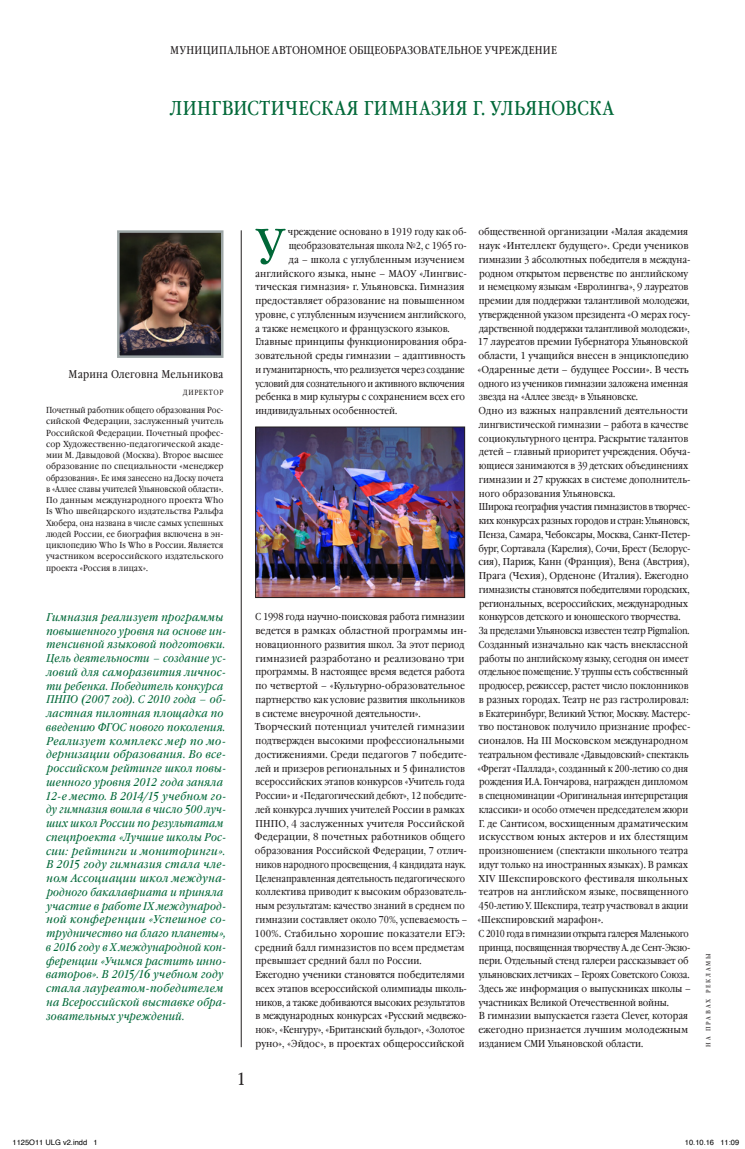
<style>
.page{position:relative;width:745px;height:1149px;background:#fff}
.page>*{position:absolute;margin:0;border:0;box-sizing:border-box;transform-origin:0 0}
.R-O8_Fonar{font:49.25px "Garamond Book Narrow C";color:#006838}
.R-O8_zagolovok{font:20px "Garamond Book Narrow C";letter-spacing:.02em;color:#006838}
.t1{font:17.5px "Garamond Book Narrow C";color:#231f20}
.R-O8_vynos_Kursiv{font:italic 11.25px/13.8px "Garamond Book Narrow C";letter-spacing:.025em;color:#006838;scale:1.05 1}
.R-O8_forma{font:11.25px "Garamond Book Narrow C";letter-spacing:.02em;color:#231f20}
.R-O8_dir_FIO{font:11.25px "Garamond Book Narrow C";letter-spacing:.015em;color:#231f20}
.R-O8_Text{font:10px/13.8px "Garamond Book Narrow C";letter-spacing:-.01em;color:#231f20}
.R-O8_Text-2{font:10px/13.8px "Garamond Book Narrow C";letter-spacing:-.01em;color:#231f20;scale:1.06 1}
.R-O8_Text-3{font:10px/13.8px "Garamond Book Narrow C";letter-spacing:-.01em;color:#231f20;scale:1.09 1}
.R-O8_Text-4{font:10px/13.8px "Garamond Book Narrow C";letter-spacing:-.01em;color:#231f20;scale:1.08 1}
.R-O8_Fonar-2{font:10px "Garamond Book Narrow C";color:#231f20}
.R-O8_Text-5{font:10px/13.8px "Garamond Book Narrow C";letter-spacing:-.01em;color:#231f20;text-align:justify;scale:1.04 1}
.R-O8_Fonar-3{font:10px "Garamond Book Narrow C";color:#231f20;scale:1.07 1}
.R-O8_Fonar-4{font:10px "Garamond Book Narrow C";color:#231f20;scale:1.06 1}
.R-O8_Fonar-5{font:10px "Garamond Book Narrow C";color:#231f20;scale:1.05 1}
.R-O8_dir_Bio{font:8.75px/11.2px "Garamond Book Narrow C";letter-spacing:.01em;color:#231f20;text-align:justify}
.t2{font:7.5px "Helvetica";color:#000}
.R-O8_dir_Dolzhn{font:7.5px "Garamond Book Narrow C";letter-spacing:.09em;color:#231f20}
.R-O8_Text-6{font:6.25px "Garamond Book Narrow C";letter-spacing:.3em;color:#231f20}
</style>
<div class="page">
<img style="left:120px;top:233px;width:100px;height:122px">
<div style="left:117px;top:230px;width:106px;height:128px;border:2px solid #9ea7a7"></div>
<img style="left:257px;top:429px;width:205px;height:167px">
<div style="left:255px;top:427px;width:209px;height:171px;border:1px solid #231f20"></div>
<hr style="left:241px;top:230px;width:1px;height:817px;background:#231f20">
<p class="R-O8_forma" style="left:170px;top:44px;width:388px">МУНИЦИПАЛЬНОЕ АВТОНОМНОЕ ОБЩЕОБРАЗОВАТЕЛЬНОЕ УЧРЕЖДЕНИЕ</p>
<p class="R-O8_zagolovok" style="left:170px;top:97px;width:445px">ЛИНГВИСТИЧЕСКАЯ ГИМНАЗИЯ Г. УЛЬЯНОВСКА</p>
<p class="R-O8_dir_FIO" style="left:69px;top:368px;width:156px">Марина Олеговна Мельникова</p>
<p class="R-O8_dir_Dolzhn" style="left:183px;top:388px;width:42px">ДИРЕКТОР</p>
<p class="R-O8_dir_Bio" style="left:46px;top:405px;width:179px">Почетный работник общего образования Рос&shy;сийской Федерации, заслуженный учитель Российской Федерации. Почетный профес&shy;сор Художественно-педагогической акаде&shy;мии М. Давыдовой (Москва). Второе высшее образование по специальности «менеджер образования». Ее имя занесено на Доску почета в «Аллее славы учителей Ульяновской области».<br>По данным международного проекта Who Is Who швейцарского издательства Ральфа Хюбера, она названа в числе самых успешных людей России, ее биография включена в эн&shy;циклопедию Who Is Who в России. Является участником всероссийского издательского проекта «Россия в лицах».</p>
<p class="R-O8_vynos_Kursiv" style="left:45px;top:611px;width:174px">Гимназия реализует программы повышенного уровня на основе ин&shy;тенсивной языковой подготовки.<br>Цель деятельности – создание ус&shy;ловий для саморазвития личнос&shy;ти ребенка. Победитель конкурса<br>ПНПО (2007 год). С 2010 года – об&shy;ластная пилотная площадка по введению ФГОС нового поколения.<br>Реализует комплекс мер по мо&shy;дернизации образования. Во все&shy;российском рейтинге школ повы&shy;шенного уровня 2012 года заняла<br>12-е место. В 2014/15 учебном го&shy;ду гимназия вошла в число 500 луч&shy;ших школ России по результатам спецпроекта «Лучшие школы Рос&shy;сии: рейтинги и мониторинги».<br>В 2015 году гимназия стала чле&shy;ном Ассоциации школ междуна&shy;родного бакалавриата и приняла участие в работе IX международ&shy;ной конференции «Успешное со&shy;трудничество на благо планеты», в 2016 году в X международной кон&shy;ференции «Учимся растить инно&shy;ваторов». В 2015/16 учебном году стала лауреатом-победителем на Всероссийской выставке обра&shy;зовательных учреждений.</p>
<p class="R-O8_Fonar" style="left:256px;top:219px;width:29px">У</p>
<p class="R-O8_Fonar-2" style="left:288px;top:226px;width:180px">чреждение основано в 1919 году как об-</p>
<p class="R-O8_Fonar-2" style="left:288px;top:240px;width:180px">щеобразовательная школа №2, с 1965 го-</p>
<p class="R-O8_Fonar-5" style="left:289px;top:254px;width:169px">да – школа с углубленным изучением</p>
<p class="R-O8_Fonar-3" style="left:255px;top:268px;width:199px">английского языка, ныне – МАОУ «Лингвис-</p>
<p class="R-O8_Fonar-3" style="left:255px;top:281px;width:197px">тическая гимназия» г. Ульяновска. Гимназия</p>
<p class="R-O8_Fonar-4" style="left:255px;top:295px;width:199px">предоставляет образование на повышенном</p>
<p class="R-O8_Fonar-2" style="left:255px;top:309px;width:212px">уровне, с углубленным изучением английского,</p>
<p class="R-O8_Fonar-2" style="left:255px;top:323px;width:196px">а также немецкого и французского языков.</p>
<p class="R-O8_Text-2" style="left:255px;top:335px;width:201px">Главные принципы функционирования обра&shy;зовательной среды гимназии – адаптивность и гуманитарность, что реализуется через создание условий для сознательного и активного включения ребенка в мир культуры с сохранением всех его индивидуальных особенностей.</p>
<p class="t1" style="left:236px;top:1069px;width:10px">1</p>
<p class="R-O8_Text" style="left:255px;top:610px;width:213px">С 1998 года научно-поисковая работа гимназии ведется в рамках областной программы ин&shy;новационного развития школ. За этот период гимназией разработано и реализовано три программы. В настоящее время ведется работа по четвертой – «Культурно-образовательное партнерство как условие развития школьников в системе внеурочной деятельности».</p>
<p class="R-O8_Text-3" style="left:254px;top:720px;width:196px">Творческий потенциал учителей гимназии подтвержден высокими профессиональными достижениями. Среди педагогов 7 победите&shy;лей и призеров региональных и 5 финалистов всероссийских этапов конкурсов «Учитель года России» и «Педагогический дебют», 12 победите&shy;лей конкурса лучших учителей России в рамках ПНПО, 4 заслуженных учителя Российской Федерации, 8 почетных работников общего образования Российской Федерации, 7 отлич&shy;ников народного просвещения, 4 кандидата наук.</p>
<p class="R-O8_Text" style="left:254px;top:872px;width:214px">Целенаправленная деятельность педагогического коллектива приводит к высоким образователь&shy;ным результатам: качество знаний в среднем по гимназии составляет около 70%, успеваемость – 100%. Стабильно хорошие показатели ЕГЭ: средний балл гимназистов по всем предметам превышает средний балл по России.</p>
<p class="R-O8_Text-4" style="left:255px;top:968px;width:197px">Ежегодно ученики становятся победителями всех этапов всероссийской олимпиады школь&shy;ников, а также добиваются высоких результатов в международных конкурсах «Русский медвежо&shy;нок», «Кенгуру», «Британский бульдог», «Золотое руно», «Эйдос», в проектах общероссийской</p>
<p class="R-O8_Text-2" style="left:477px;top:225px;width:202px">общественной организации «Малая академия наук «Интеллект будущего». Среди учеников гимназии 3 абсолютных победителя в междуна&shy;родном открытом первенстве по английскому и немецкому языкам «Евролингва», 9 лауреатов премии для поддержки талантливой молодежи, утвержденной указом президента «О мерах госу&shy;дарственной поддержки талантливой молодежи», 17 лауреатов премии Губернатора Ульяновской области, 1 учащийся внесен в энциклопедию «Одаренные дети – будущее России». В честь одного из учеников гимназии заложена именная звезда на «Аллее звезд» в Ульяновске.</p>
<p class="R-O8_Text-2" style="left:478px;top:404px;width:201px">Одно из важных направлений деятельности лингвистической гимназии – работа в качестве социокультурного центра. Раскрытие талантов детей – главный приоритет учреждения. Обуча&shy;ющиеся занимаются в 39 детских объединениях гимназии и 27 кружках в системе дополнитель&shy;ного образования Ульяновска.</p>
<p class="R-O8_Text" style="left:478px;top:500px;width:213px">Широка география участия гимназистов в творчес&shy;ких конкурсах разных городов и стран: Ульяновск, Пенза, Самара, Чебоксары, Москва, Санкт-Петер&shy;бург, Сортавала (Карелия), Сочи, Брест (Белорус&shy;сия), Париж, Канн (Франция), Вена (Австрия), Прага (Чехия), Орденоне (Италия). Ежегодно гимназисты становятся победителями городских, региональных, всероссийских, международных конкурсов детского и юношеского творчества.</p>
<p class="R-O8_Text" style="left:477px;top:624px;width:214px">За пределами Ульяновска известен театр Pigmalion.<br>Созданный изначально как часть внеклассной работы по английскому языку, сегодня он имеет отдельное помещение. У труппы есть собственный продюсер, режиссер, растет число поклонников в разных городах. Театр не раз гастролировал: в Екатеринбург, Великий Устюг, Москву. Мастерс&shy;тво постановок получило признание профес&shy;сионалов. На III Московском международном театральном фестивале «Давыдовский» cпектакль «Фрегат «Паллада», созданный к 200-летию со дня рождения И.А. Гончарова, награжден дипломом в спецноминации «Оригинальная интерпретация классики» и особо отмечен председателем жюри Г. де Сантисом, восхищенным драматическим искусством юных актеров и их блестящим произношением (спектакли школьного театра идут только на иностранных языках). В рамках XIV Шекспировского фестиваля школьных театров на английском языке, посвященного 450-летию У. Шекспира, театр участвовал в акции «Шекспировский марафон».</p>
<p class="R-O8_Text" style="left:478px;top:927px;width:214px">С 2010 года в гимназии открыта галерея Маленького принца, посвященная творчеству А. де Сент-Экзю&shy;пери. Отдельный стенд галереи рассказывает об ульяновских летчиках – Героях Советского Союза.<br>Здесь же информация о выпускниках школы – участниках Великой Отечественной войны.</p>
<p class="R-O8_Text-5" style="left:478px;top:1009px;width:203px">В гимназии выпускается газета Clever, которая ежегодно признается лучшим молодежным изданием СМИ Ульяновской области.</p>
<p class="R-O8_Text-6" style="left:704px;top:1047px;width:95px;rotate:-90deg">НА ПРАВАХ РЕКЛАМЫ</p>
<p class="t2" style="left:12px;top:1137px;width:87px">1125O11 ULG v2.indd 1</p>
<p class="t2" style="left:684px;top:1137px;width:56px">10.10.16 11:09</p>
</div>
